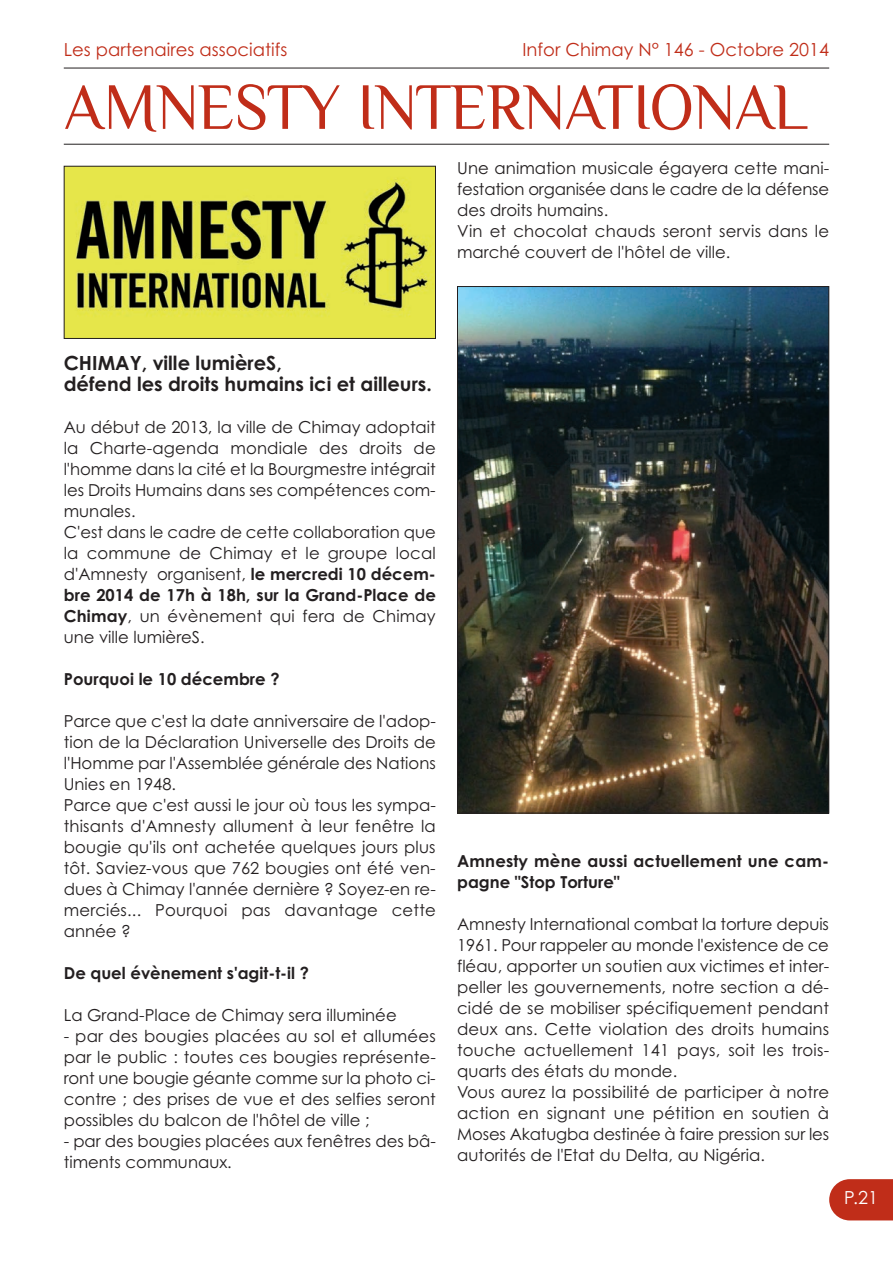
<style>
.page{position:relative;width:893px;height:1263px;background:#fff}
.page>*{position:absolute;margin:0;border:0;box-sizing:border-box;transform-origin:0 0}
.t1{font:66px "Philosopher";color:#c02d19;scale:.95 1}
.t2{font:700 19.5px/21px "Century Gothic";color:#231f20}
.t3{font:18px "Century Gothic";color:#c02d19}
.t4{font:18px "Century Gothic";color:#fff}
.t5{font:16.5px/21px "Century Gothic";color:#231f20}
.t6{font:700 16.5px/21px "Century Gothic";color:#231f20}
.s1{font-weight:700}
</style>
<div class="page">
<hr style="left:64px;top:68px;width:765px;height:1px;background:#231f20">
<hr style="left:64px;top:144px;width:765px;height:1px;background:#231f20">
<img style="left:66px;top:168px;width:368px;height:169px">
<div style="left:64px;top:166px;width:372px;height:173px;border:1px solid #231f20"></div>
<img style="left:459px;top:288px;width:368px;height:523px">
<svg style="left:829px;top:1179px;width:64px;height:41px;background:#c43c2a"></svg>
<p class="t3" style="left:64px;top:39px;width:225px">Les partenaires associatifs</p>
<p class="t3" style="left:522px;top:39px;width:308px">Infor Chimay N° 146 - Octobre 2014</p>
<h1 class="t1" style="left:64px;top:85px;width:784px">AMNESTY INTERNATIONAL</h1>
<p class="t5" style="left:457px;top:158px;width:374px">Une animation musicale égayera cette mani&shy;festation organisée dans le cadre de la défense des droits humains.<br>Vin et chocolat chauds seront servis dans le marché couvert de l'hôtel de ville.</p>
<p class="t2" style="left:64px;top:353px;width:370px">CHIMAY, ville lumièreS,<br>défend les droits humains ici et ailleurs.</p>
<p class="t5" style="left:64px;top:417px;width:374px">Au début de 2013, la ville de Chimay adoptait la Charte-agenda mondiale des droits de l'homme dans la cité et la Bourgmestre intégrait les Droits Humains dans ses compétences com&shy;munales.<br>C'est dans le cadre de cette collaboration que la commune de Chimay et le groupe local d'Amnesty organisent, <span class="s1">le mercredi 10 décem&shy;bre 2014 de 17h à 18h, sur la Grand-Place de Chimay</span>, un évènement qui fera de Chimay une ville lumièreS.</p>
<p class="t6" style="left:64px;top:669px;width:217px">Pourquoi le 10 décembre ?</p>
<p class="t5" style="left:64px;top:711px;width:374px">Parce que c'est la date anniversaire de l'adop&shy;tion de la Déclaration Universelle des Droits de l'Homme par l'Assemblée générale des Nations Unies en 1948.<br>Parce que c'est aussi le jour où tous les sympa&shy;thisants d'Amnesty allument à leur fenêtre la bougie qu'ils ont achetée quelques jours plus tôt. Saviez-vous que 762 bougies ont été ven&shy;dues à Chimay l'année dernière ? Soyez-en re&shy;merciés... Pourquoi pas davantage cette année ?</p>
<p class="t6" style="left:64px;top:963px;width:247px">De quel évènement s'agit-t-il ?</p>
<p class="t5" style="left:64px;top:1005px;width:334px">La Grand-Place de Chimay sera illuminée</p>
<p class="t5" style="left:64px;top:1026px;width:374px;text-align:justify">- par des bougies placées au sol et allumées par le public : toutes ces bougies représente&shy;ront une bougie géante comme sur la photo ci&shy;contre ; des prises de vue et des selfies seront possibles du balcon de l'hôtel de ville ;</p>
<p class="t5" style="left:64px;top:1131px;width:374px">- par des bougies placées aux fenêtres des bâ&shy;timents communaux.</p>
<p class="t6" style="left:457px;top:851px;width:373px">Amnesty mène aussi actuellement une cam&shy;pagne "Stop Torture"</p>
<p class="t5" style="left:457px;top:914px;width:374px">Amnesty International combat la torture depuis 1961. Pour rappeler au monde l'existence de ce fléau, apporter un soutien aux victimes et inter&shy;peller les gouvernements, notre section a dé&shy;cidé de se mobiliser spécifiquement pendant deux ans. Cette violation des droits humains touche actuellement 141 pays, soit les trois&shy;quarts des états du monde.<br>Vous aurez la possibilité de participer à notre action en signant une pétition en soutien à Moses Akatugba destinée à faire pression sur les autorités de l'Etat du Delta, au Nigéria.</p>
<p class="t4" style="left:844px;top:1187px;width:35px">P.21</p>
</div>
